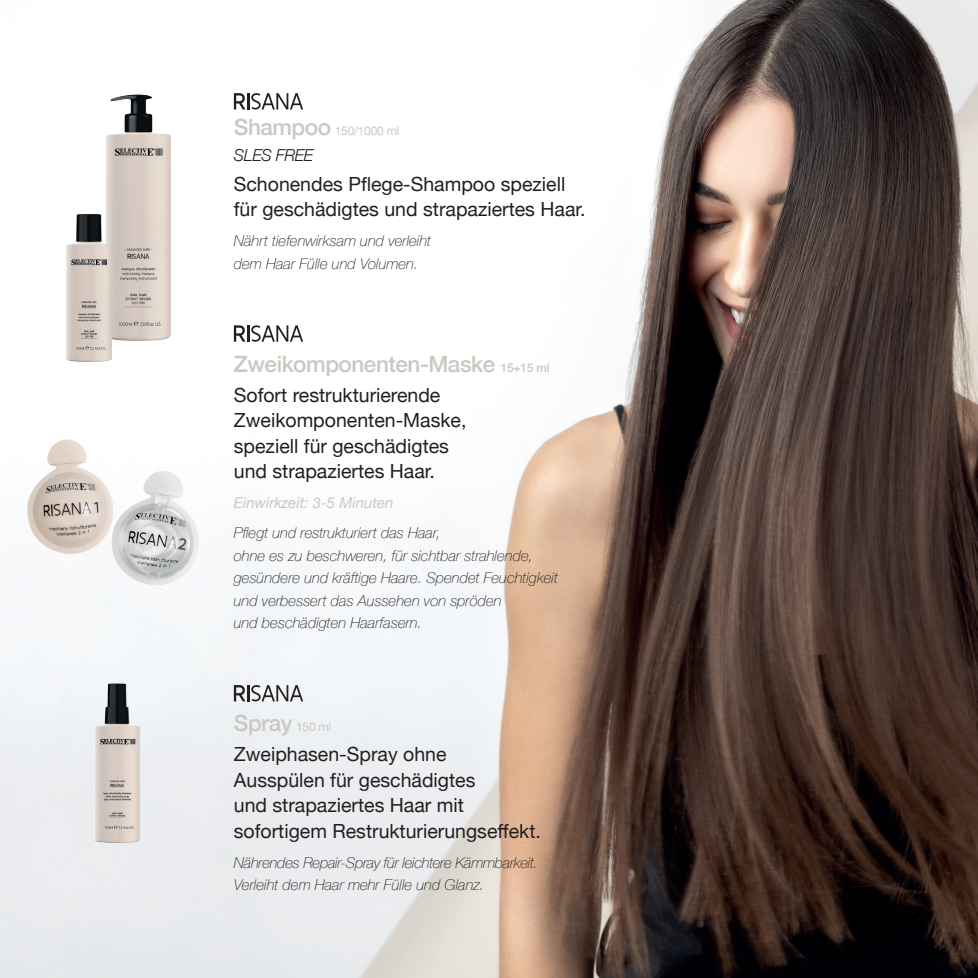
<style>
.page{position:relative;width:978px;height:978px;background:#fff}
.page>*{position:absolute;margin:0;border:0;box-sizing:border-box;transform-origin:0 0}
.t1{font:500 22.5px "Helvetica Neue";letter-spacing:-.02em;color:#cbc8c1}
.t2{font:19.5px "Helvetica Neue";color:#231f20}
.t3{font:italic 300 16.5px "Helvetica Neue";letter-spacing:-.02em;color:#231f20}
.t4{font:italic 100 15px "Helvetica Neue";color:#231f20}
.t5{font:italic 100 15px "Helvetica Neue";letter-spacing:-.02em;color:#231f20}
.t6{font:italic 15px "Helvetica Neue";color:#cbc8c1}
.t7{font:12px "Helvetica Neue";letter-spacing:-.02em;color:#cbc8c1}
.s1{font-weight:500;font-size:22.5px}
.s2{font-size:12px}
.s3{font-weight:400;font-size:12px}
</style>
<div class="page">
<img style="left:0;top:0;width:978px;height:978px">
<svg style="left:234px;top:93px;width:69px;height:17px"></svg>
<svg style="left:234px;top:325px;width:69px;height:17px"></svg>
<svg style="left:234px;top:685px;width:69px;height:16px"></svg>
<img style="left:88px;top:677px;width:62px;height:178px">
<img style="left:98px;top:75px;width:81px;height:285px">
<img style="left:56px;top:214px;width:56px;height:147px">
<img style="left:110px;top:463px;width:107px;height:135px">
<img style="left:26px;top:425px;width:107px;height:136px">
<p class="t7" style="left:234px;top:122px;width:167px"><span class="s1">Shampoo</span> 150/1000 ml</p>
<p class="t3" style="left:234px;top:142px;width:81px">SLES FREE</p>
<p class="t2" style="left:234px;top:169px;width:333px">Schonendes Pflege-Shampoo speziell</p>
<p class="t2" style="left:234px;top:195px;width:353px">für geschädigtes und strapaziertes Haar.</p>
<p class="t4" style="left:234px;top:229px;width:199px">Nährt tiefenwirksam und verleiht</p>
<p class="t4" style="left:234px;top:252px;width:186px">dem Haar Fülle und Volumen.</p>
<p class="t1" style="left:234px;top:346px;width:317px">Zweikomponenten-Maske <span class="s2">15+15 ml</span></p>
<p class="t2" style="left:234px;top:381px;width:208px">Sofort restrukturierende</p>
<p class="t2" style="left:234px;top:406px;width:234px">Zweikomponenten-Maske,</p>
<p class="t2" style="left:234px;top:432px;width:217px">speziell für geschädigtes</p>
<p class="t2" style="left:234px;top:457px;width:203px">und strapaziertes Haar.</p>
<p class="t6" style="left:234px;top:492px;width:161px">Einwirkzeit: 3-5 Minuten</p>
<p class="t4" style="left:234px;top:521px;width:208px">Pflegt und restrukturiert das Haar,</p>
<p class="t4" style="left:234px;top:544px;width:301px">ohne es zu beschweren, für sichtbar strahlende,</p>
<p class="t4" style="left:234px;top:566px;width:326px">gesündere und kräftige Haare. Spendet Feuchtigkeit</p>
<p class="t4" style="left:234px;top:589px;width:269px">und verbessert das Aussehen von spröden</p>
<p class="t4" style="left:234px;top:611px;width:190px">und beschädigten Haarfasern.</p>
<p class="t1" style="left:234px;top:705px;width:99px">Spray <span class="s3">150 ml</span></p>
<p class="t2" style="left:234px;top:740px;width:214px">Zweiphasen-Spray ohne</p>
<p class="t2" style="left:234px;top:766px;width:243px">Ausspülen für geschädigtes</p>
<p class="t2" style="left:234px;top:791px;width:232px">und strapaziertes Haar mit</p>
<p class="t2" style="left:234px;top:817px;width:309px">sofortigem Restrukturierungseffekt.</p>
<p class="t5" style="left:234px;top:851px;width:305px">Nährendes Repair-Spray für leichtere Kämmbarkeit.</p>
<p class="t4" style="left:234px;top:874px;width:252px">Verleiht dem Haar mehr Fülle und Glanz.</p>
</div>
